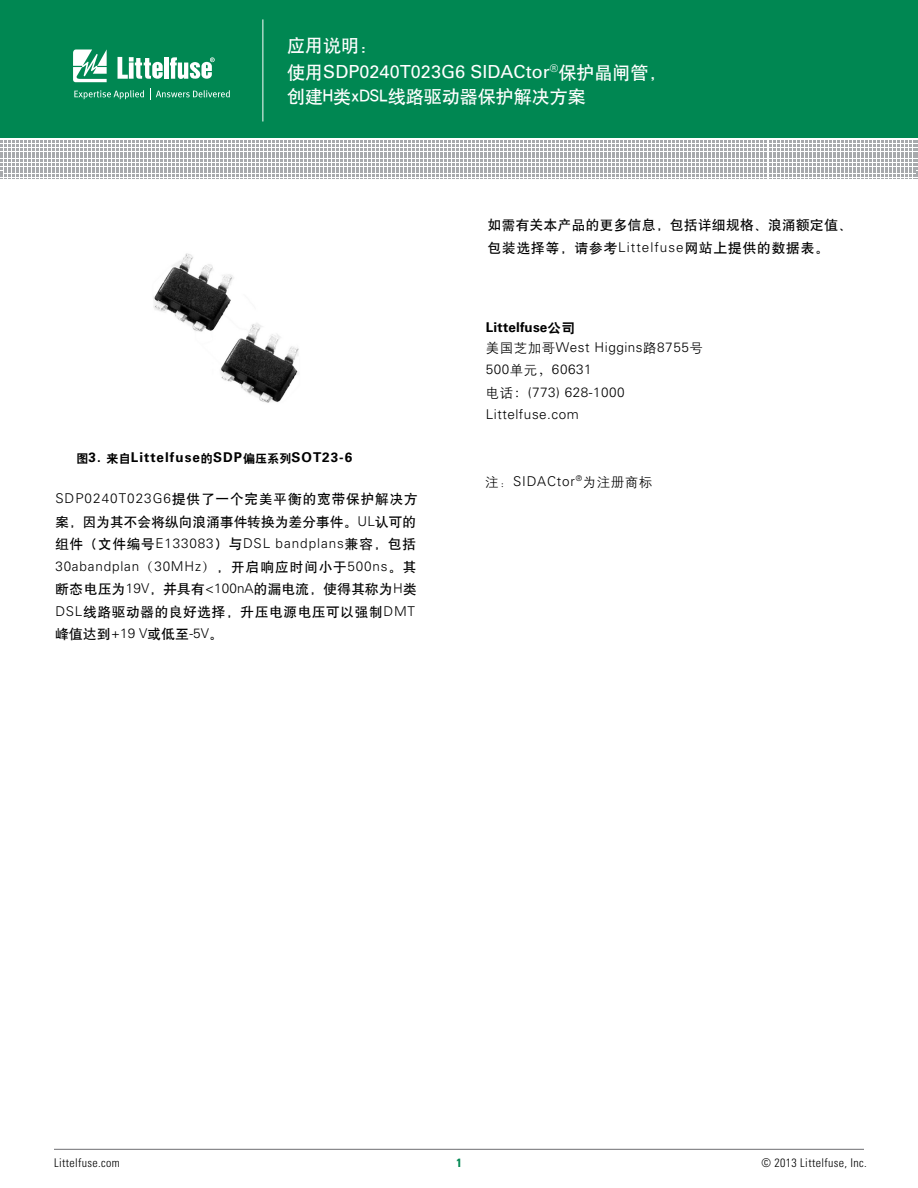
<style>
.page{position:relative;width:918px;height:1188px;background:#fff}
.page>*{position:absolute;margin:0;border:0;box-sizing:border-box;transform-origin:0 0}
.t1{font:18px "Univers LT Std";letter-spacing:.005em;color:#fff}
.t2{font:18px "H Yb 1 gj";color:#fff}
.t3{font:13.5px/22.5px "H Yb 1 gj";letter-spacing:.04em;color:#000;text-align:justify}
.t4{font:300 13.5px/22.5px "Univers LT Std";letter-spacing:.06em;color:#000}
.t5{font:300 13.5px/22.5px "Univers LT Std";letter-spacing:.04em;color:#000}
.t6{font:13.5px/22.5px "H Yb 1 gj";letter-spacing:.015em;color:#000}
.t7{font:700 13.5px "Univers LT Std";letter-spacing:.075em;color:#000}
.t8{font:300 condensed 12px "Univers LT Std";letter-spacing:.03em;color:#000}
.t9{font:700 condensed 12px "Univers LT Std";color:#008752}
.s1{font-family:"H Yb 1 gj"}
.s2{font-family:"Univers LT Std";font-weight:300}
.s3{font-family:"H Yb 2 gj";font-weight:400;font-size:12px}
.s4{font-family:"H Yb 1 gj";font-weight:400}
.s5{font-family:"Adobe Song Std"}
.s6{font-weight:700}
.s7{font-family:"Heiti CSEG";font-weight:400}
.s8{font-family:"H Yg 2 gj";font-weight:400}
</style>
<div class="page">
<img style="left:153px;top:253px;width:146px;height:150px">
<div style="left:0;top:0;width:918px;height:137px;background:#008752"></div>
<svg style="left:73px;top:49px;width:34px;height:33px"></svg>
<hr style="left:164px;top:57px;width:4px;height:22px;background:#fff">
<svg style="left:170px;top:57px;width:45px;height:22px"></svg>
<svg style="left:118px;top:57px;width:45px;height:22px"></svg>
<svg style="left:74px;top:90px;width:70px;height:9px"></svg>
<svg style="left:150px;top:89px;width:80px;height:11px"></svg>
<svg style="left:0;top:140px;width:918px;height:39px"></svg>
<hr style="left:262px;top:19px;width:1px;height:103px;background:#fff">
<hr style="left:54px;top:1149px;width:810px;height:1px;background:#6d6e71">
<h1 class="t2" style="left:287px;top:37px;width:91px">应用说明：</h1>
<h1 class="t1" style="left:287px;top:61px;width:381px"><span class="s1">使用</span>SDP0240T023G6 SIDACtor<sup>®</sup><span class="s1">保护晶闸管，</span></h1>
<h1 class="t2" style="left:287px;top:88px;width:300px">创建H类xDSL线路驱动器保护解决方案</h1>
<p class="t3" style="left:488px;top:214px;width:366px">如需有关本产品的更多信息，包括详细规格、浪涌额定值、包装选择等，请参考<span class="s2">Littelfuse</span>网站上提供的数据表。</p>
<p class="t7" style="left:76px;top:449px;width:277px"><span class="s3">图</span>3. <span class="s3">来自</span>Littelfuse<span class="s3">的</span>SDP<span class="s3">偏压系列</span>SOT23-6</p>
<p class="t6" style="left:55px;top:488px;width:364px"><span class="s2">SDP0240T023G6</span>提供了一个完美平衡的宽带保护解决方案，因为其不会将纵向浪涌事件转换为差分事件。<span class="s2">UL</span>认可的</p>
<p class="t4" style="left:55px;top:532px;width:362px"><span class="s4">组件（文件编号</span>E133083<span class="s4">）与</span>DSL bandplans<span class="s4">兼容，包括<br></span>30abandplan<span class="s5">（</span>30MHz<span class="s5">）</span><span class="s4">，开启响应时间小于</span>500ns<span class="s4">。其</span></p>
<p class="t3" style="left:55px;top:578px;width:363px">断态电压为<span class="s2">19V</span>，并具有<span class="s2">&lt;100nA</span>的漏电流，使得其称为<span class="s2">H</span>类<span class="s2">DSL</span>线路驱动器的良好选择，升压电源电压可以强制<span class="s2">DMT</span>峰值达到<span class="s2">+19 V</span>或低至<span class="s2">-5V</span>。</p>
<p class="t5" style="left:486px;top:317px;width:219px;line-height:20px"><span class="s6">Littelfuse</span><span class="s7">公司<br></span><span class="s8">美国芝加哥</span>West Higgins<span class="s8">路</span>8755<span class="s8">号</span></p>
<p class="t5" style="left:486px;top:358px;width:140px">500<span class="s8">单元</span><span class="s5">，</span>60631<br><span class="s8">电话</span><span class="s5">：</span>(773) 628-1000<br>Littelfuse.com</p>
<p class="t4" style="left:485px;top:470px;width:169px"><span class="s8">注：</span>SIDACtor<sup>®</sup><span class="s8">为注册商标</span></p>
<p class="t8" style="left:54px;top:1156px;width:67px">Littelfuse.com</p>
<p class="t9" style="left:456px;top:1155px;width:7px">1</p>
<p class="t8" style="left:762px;top:1156px;width:107px">© 2013 Littelfuse, Inc.</p>
</div>
